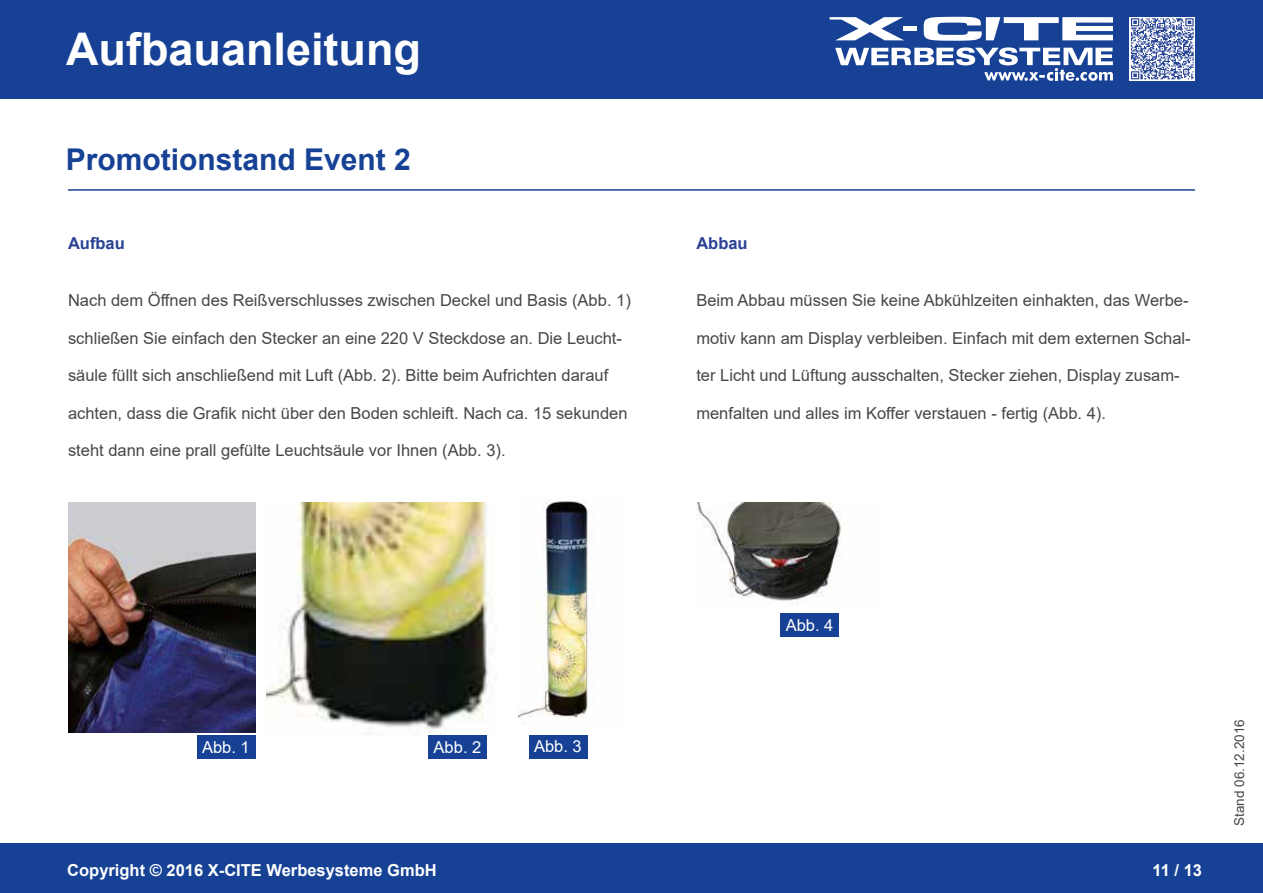
<style>
.page{position:relative;width:1263px;height:893px;background:#fff}
.page>*{position:absolute;margin:0;border:0;box-sizing:border-box;transform-origin:0 0}
.t1{font:700 45px "Arial";color:#fff}
.t2{font:700 30px "Arial";color:#164194}
.t3{font:16.5px "Arial";color:#484748}
.t4{font:700 16.5px "Arial";color:#fff}
.t5{font:16.5px "Arial";color:#fff}
.t6{font:700 16.5px "Arial";color:#294294}
.t7{font:13.5px "Arial";color:#484748}
</style>
<div class="page">
<div style="left:0;top:0;width:1263px;height:98px;background:#164194"></div>
<div style="left:0;top:844px;width:1263px;height:49px;background:#164194"></div>
<svg style="left:924px;top:17px;width:189px;height:24px"></svg>
<svg style="left:829px;top:17px;width:75px;height:23px"></svg>
<div style="left:903px;top:26px;width:14px;height:5px;background:#fff"></div>
<svg style="left:835px;top:47px;width:278px;height:34px"></svg>
<svg style="left:1130px;top:17px;width:65px;height:63px"></svg>
<svg style="left:1131px;top:18px;width:63px;height:61px"></svg>
<hr style="left:68px;top:189px;width:1127px;height:2px;background:#164194">
<img style="left:267px;top:502px;width:225px;height:235px">
<div style="left:197px;top:736px;width:58px;height:23px;background:#164194"></div>
<div style="left:429px;top:736px;width:58px;height:23px;background:#164194"></div>
<div style="left:529px;top:735px;width:58px;height:24px;background:#164194"></div>
<img style="left:68px;top:502px;width:187px;height:231px">
<img style="left:519px;top:501px;width:70px;height:219px">
<img style="left:696px;top:502px;width:146px;height:103px">
<div style="left:781px;top:614px;width:58px;height:23px;background:#164194"></div>
<h1 class="t1" style="left:66px;top:18px;width:357px">Aufbauanleitung</h1>
<h2 class="t2" style="left:66px;top:138px;width:347px">Promotionstand Event 2</h2>
<p class="t6" style="left:68px;top:232px;width:58px">Aufbau</p>
<p class="t3" style="left:68px;top:289px;width:564px">Nach dem Öffnen des Reißverschlusses zwischen Deckel und Basis (Abb. 1)</p>
<p class="t3" style="left:68px;top:327px;width:556px">schließen Sie einfach den Stecker an eine 220 V Steckdose an. Die Leucht-</p>
<p class="t3" style="left:68px;top:364px;width:542px">säule füllt sich anschließend mit Luft (Abb. 2). Bitte beim Aufrichten darauf</p>
<p class="t3" style="left:68px;top:402px;width:561px">achten, dass die Grafik nicht über den Boden schleift. Nach ca. 15 sekunden</p>
<p class="t3" style="left:68px;top:439px;width:439px">steht dann eine prall gefülte Leuchtsäule vor Ihnen (Abb. 3).</p>
<p class="t5" style="left:202px;top:735px;width:49px">Abb. 1</p>
<p class="t5" style="left:434px;top:735px;width:49px">Abb. 2</p>
<p class="t5" style="left:534px;top:735px;width:49px">Abb. 3</p>
<p class="t4" style="left:67px;top:858px;width:371px">Copyright © 2016 X-CITE Werbesysteme GmbH</p>
<p class="t6" style="left:696px;top:232px;width:53px">Abbau</p>
<p class="t3" style="left:696px;top:289px;width:494px">Beim Abbau müssen Sie keine Abkühlzeiten einhakten, das Werbe-</p>
<p class="t3" style="left:696px;top:327px;width:496px">motiv kann am Display verbleiben. Einfach mit dem externen Schal-</p>
<p class="t3" style="left:696px;top:364px;width:485px">ter Licht und Lüftung ausschalten, Stecker ziehen, Display zusam-</p>
<p class="t3" style="left:696px;top:402px;width:411px">menfalten und alles im Koffer verstauen - fertig (Abb. 4).</p>
<p class="t5" style="left:786px;top:613px;width:49px">Abb. 4</p>
<p class="t4" style="left:1152px;top:858px;width:51px">11 / 13</p>
<p class="t7" style="left:1230px;top:826px;width:108px;rotate:-90deg">Stand 06.12.2016</p>
</div>
